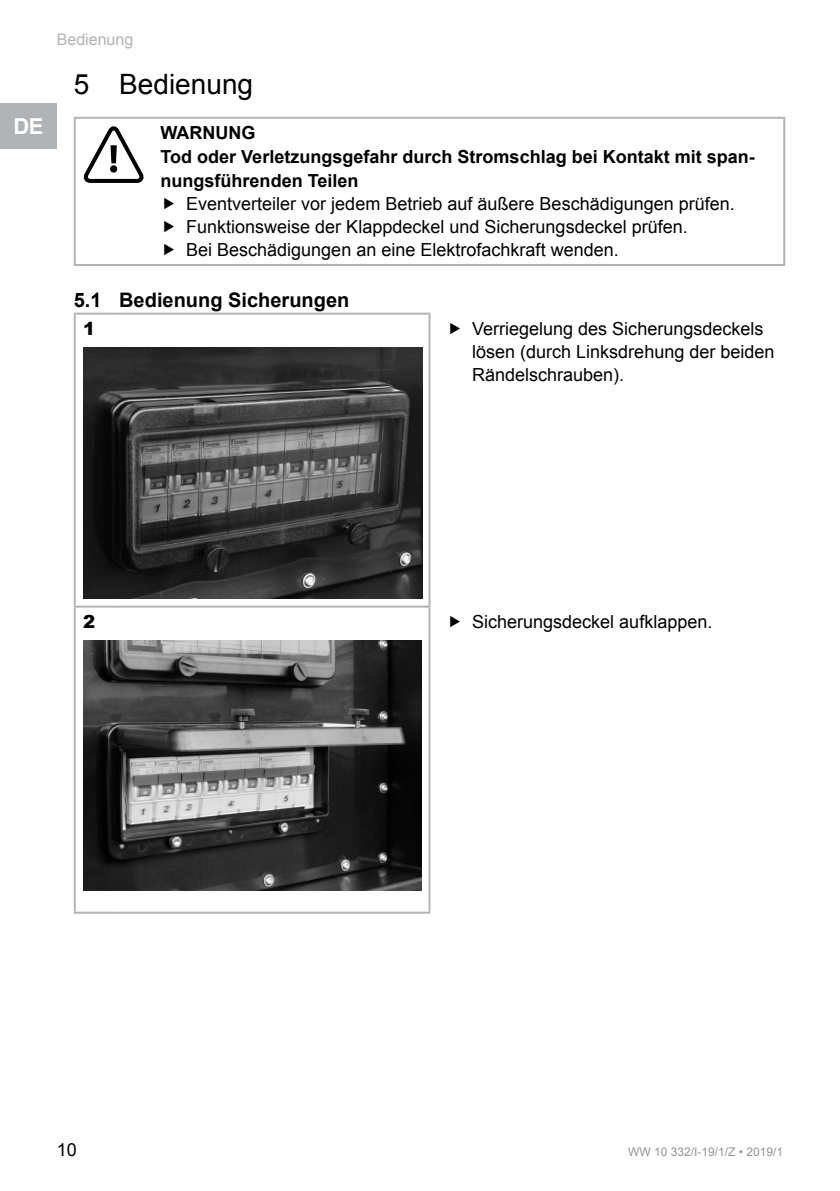
<style>
.page{position:relative;width:840px;height:1191px;background:#fff}
.page>*{position:absolute;margin:0;border:0;box-sizing:border-box;transform-origin:0 0}
.t1{font:28px "Arial";color:#000}
.t2{font:700 22px "Arial";color:#fff}
.t3{font:700 20px "Arial";color:#000}
.t4{font:18px/23px "Arial";color:#000}
.t5{font:700 18px/24px "Arial";color:#000}
.t6{font:900 18px "Arial";color:#000}
.t7{font:16px "Arial";color:#b1b4b6}
.t8{font:12px "Arial";color:#939598}
</style>
<div class="page">
<div style="left:0;top:103px;width:57px;height:46px;background:#b1b4b6"></div>
<hr style="left:74px;top:117px;width:78px;height:2px;background:#b1b4b6">
<hr style="left:74px;top:119px;width:2px;height:145px;background:#b1b4b6">
<hr style="left:152px;top:117px;width:632px;height:2px;background:#b1b4b6">
<hr style="left:782px;top:119px;width:2px;height:145px;background:#b1b4b6">
<hr style="left:74px;top:264px;width:78px;height:2px;background:#b1b4b6">
<hr style="left:152px;top:264px;width:632px;height:2px;background:#b1b4b6">
<svg style="left:85px;top:126px;width:59px;height:57px"></svg>
<hr style="left:74px;top:313px;width:40px;height:2px;background:#b1b4b6">
<hr style="left:74px;top:315px;width:2px;height:290px;background:#b1b4b6">
<hr style="left:114px;top:313px;width:316px;height:2px;background:#b1b4b6">
<hr style="left:428px;top:315px;width:2px;height:290px;background:#b1b4b6">
<hr style="left:74px;top:605px;width:40px;height:2px;background:#b1b4b6">
<hr style="left:74px;top:607px;width:2px;height:304px;background:#b1b4b6">
<hr style="left:114px;top:605px;width:316px;height:2px;background:#b1b4b6">
<hr style="left:428px;top:607px;width:2px;height:304px;background:#b1b4b6">
<hr style="left:74px;top:911px;width:40px;height:2px;background:#b1b4b6">
<hr style="left:114px;top:911px;width:316px;height:2px;background:#b1b4b6">
<img style="left:83px;top:347px;width:339px;height:251px">
<img style="left:83px;top:641px;width:338px;height:249px">
<p class="t2" style="left:14px;top:111px;width:31px">DE</p>
<p class="t7" style="left:57px;top:29px;width:78px">Bedienung</p>
<h1 class="t1" style="left:74px;top:66px;width:181px">5 Bedienung</h1>
<p class="t5" style="left:160px;top:122px;width:595px">WARNUNG<br>Tod oder Verletzungsgefahr durch Stromschlag bei Kontakt mit span&shy;nungsführenden Teilen</p>
<p class="t4" style="left:186px;top:193px;width:550px">Eventverteiler vor jedem Betrieb auf äußere Beschädigungen prüfen.<br>Funktionsweise der Klappdeckel und Sicherungsdeckel prüfen.<br>Bei Beschädigungen an eine Elektrofachkraft wenden.</p>
<p class="t3" style="left:74px;top:287px;width:277px">5.1 Bedienung Sicherungen</p>
<p class="t6" style="left:83px;top:315px;width:14px">1</p>
<p class="t4" style="left:472px;top:318px;width:304px">Verriegelung des Sicherungsdeckels lösen (durch Linksdrehung der beiden<br>Rändelschrauben).</p>
<p class="t6" style="left:83px;top:608px;width:14px">2</p>
<p class="t4" style="left:472px;top:610px;width:242px">Sicherungsdeckel aufklappen.</p>
<p class="t4" style="left:57px;top:1138px;width:22px">10</p>
<p class="t8" style="left:627px;top:1143px;width:156px">WW 10 332/I-19/1/Z • 2019/1</p>
</div>
